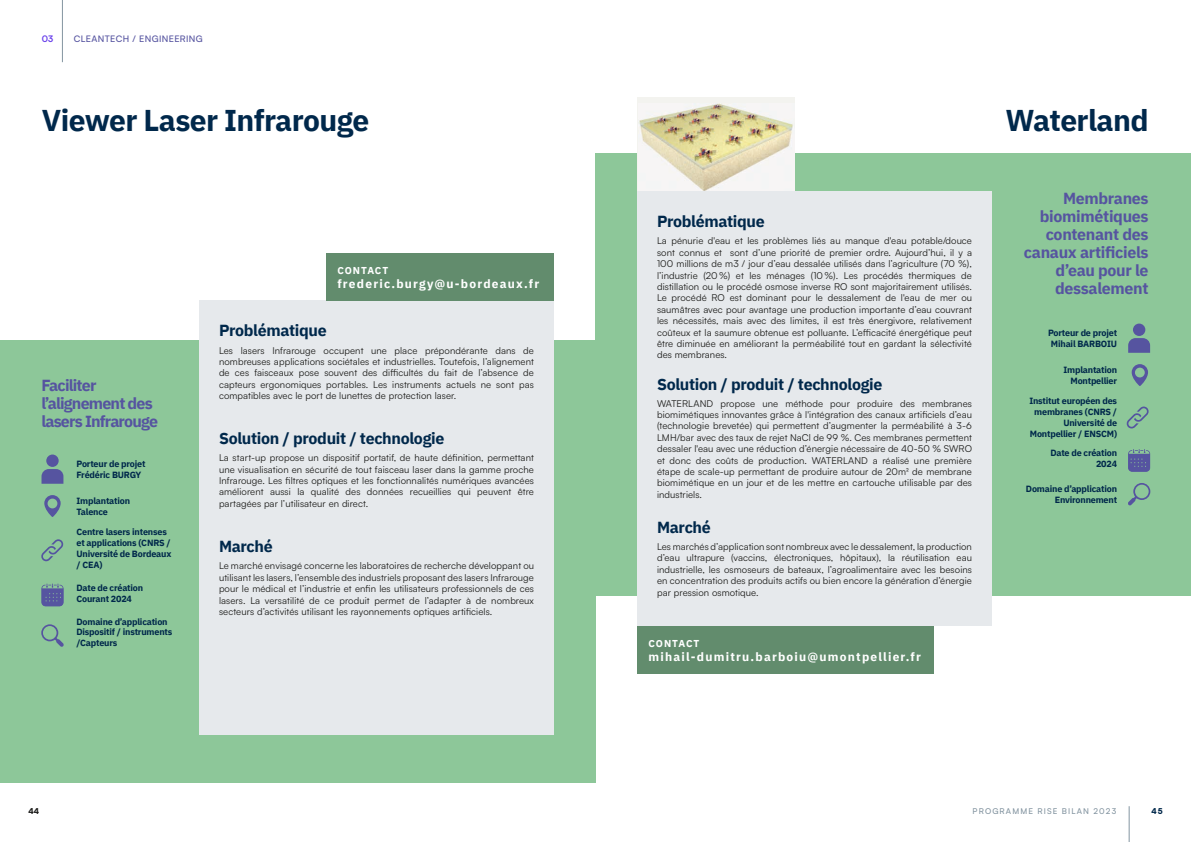
<style>
.page{position:relative;width:1191px;height:842px;background:#fff}
.page>*{position:absolute;margin:0;border:0;box-sizing:border-box;transform-origin:0 0}
.t1{font:700 30px "IBM Plex Sans";letter-spacing:-.02em;color:#00284b}
.t2{font:700 16px "IBM Plex Sans";letter-spacing:-.02em;color:#00284b}
.t3{font:700 16px/18px "IBM Plex Sans";letter-spacing:-.02em;color:#5654a0;text-align:right}
.t4{font:700 16px/18px "IBM Plex Sans";letter-spacing:-.05em;color:#5654a0}
.t5{font:700 12px "IBM Plex Sans";letter-spacing:.1em;color:#fff}
.t6{font:700 10px "IBM Plex Sans";letter-spacing:.095em;color:#fff}
.t7{font:9.5px/11.4px "Satoshi";letter-spacing:.01em;color:#1d1d1b;text-align:justify}
.t8{font:700 9px/10.8px "IBM Plex Sans";letter-spacing:-.02em;color:#00284b}
.t9{font:500 9px "Satoshi";letter-spacing:.04em;color:#5654a0}
.t10{font:700 9px "Satoshi";color:#6941eb}
.t11{font:500 8px "Satoshi";letter-spacing:.14em;color:#8495a1}
.t12{font:900 8px "Satoshi";color:#1d1d1b}
.t13{font:900 8px "Satoshi";color:#00284b}
</style>
<div class="page">
<div style="left:0;top:340px;width:595px;height:442px;background:#8dc799"></div>
<div style="left:595px;top:153px;width:596px;height:443px;background:#8dc799"></div>
<div style="left:637px;top:97px;width:157px;height:95px;background:#f3f3ef"></div>
<img style="left:638px;top:104px;width:156px;height:88px">
<div style="left:637px;top:192px;width:354px;height:434px;background:#e6e9ec"></div>
<div style="left:199px;top:301px;width:355px;height:434px;background:#e6e9ec"></div>
<svg style="left:41px;top:584px;width:22px;height:22px"></svg>
<svg style="left:44px;top:495px;width:17px;height:22px"></svg>
<div style="left:48px;top:499px;width:9px;height:9px;background:#8dc799;border-radius:50%"></div>
<div style="left:46px;top:454px;width:13px;height:13px;background:#5654a0;border-radius:50%"></div>
<svg style="left:42px;top:469px;width:21px;height:15px"></svg>
<svg style="left:41px;top:624px;width:23px;height:23px"></svg>
<svg style="left:41px;top:539px;width:23px;height:22px"></svg>
<svg style="left:1128px;top:449px;width:22px;height:23px"></svg>
<svg style="left:1131px;top:364px;width:17px;height:22px"></svg>
<div style="left:1135px;top:368px;width:9px;height:9px;background:#8dc799;border-radius:50%"></div>
<div style="left:1133px;top:324px;width:12px;height:12px;background:#5654a0;border-radius:50%"></div>
<svg style="left:1128px;top:338px;width:22px;height:15px"></svg>
<svg style="left:1128px;top:483px;width:22px;height:22px"></svg>
<svg style="left:1126px;top:407px;width:23px;height:21px"></svg>
<div style="left:637px;top:626px;width:297px;height:48px;background:#628c6d"></div>
<div style="left:326px;top:253px;width:228px;height:48px;background:#628c6d"></div>
<hr style="left:1128px;top:806px;width:1px;height:36px;background:#8495a1">
<hr style="left:62px;top:0;width:1px;height:62px;background:#8495a1">
<p class="t10" style="left:42px;top:32px;width:13px">03</p>
<p class="t9" style="left:74px;top:32px;width:130px">CLEANTECH / ENGINEERING</p>
<h1 class="t1" style="left:42px;top:97px;width:329px">Viewer Laser Infrarouge</h1>
<h2 class="t4" style="left:41px;top:375px;width:118px">Faciliter l’alignement des lasers Infrarouge</h2>
<p class="t8" style="left:76px;top:457px;width:71px">Porteur de projet<br>Frédéric BURGY</p>
<p class="t8" style="left:76px;top:494px;width:55px">Implantation<br>Talence</p>
<p class="t8" style="left:76px;top:526px;width:96px">Centre lasers intenses et applications (CNRS /<br>Université de Bordeaux / CEA)</p>
<p class="t8" style="left:76px;top:581px;width:68px">Date de création<br>Courant 2024</p>
<p class="t8" style="left:76px;top:615px;width:97px">Domaine d’application<br>Dispositif / instruments /Capteurs</p>
<p class="t6" style="left:337px;top:262px;width:52px">CONTACT</p>
<p class="t5" style="left:337px;top:274px;width:203px">frederic.burgy@u-bordeaux.fr</p>
<h2 class="t2" style="left:219px;top:318px;width:109px">Problématique</h2>
<p class="t7" style="left:219px;top:344px;width:316px">Les lasers Infrarouge occupent une place prépondérante dans de nombreuses applications sociétales et industrielles. Toutefois, l’alignement de ces faisceaux pose souvent des difficultés du fait de l’absence de capteurs ergonomiques portables. Les instruments actuels ne sont pas compatibles avec le port de lunettes de protection laser.</p>
<h2 class="t2" style="left:219px;top:426px;width:227px">Solution / produit / technologie</h2>
<p class="t7" style="left:219px;top:452px;width:316px">La start-up propose un dispositif portatif, de haute définition, permettant une visualisation en sécurité de tout faisceau laser dans la gamme proche Infrarouge. Les filtres optiques et les fonctionnalités numériques avancées améliorent aussi la qualité des données recueillies qui peuvent être partagées par l’utilisateur en direct.</p>
<h2 class="t2" style="left:219px;top:534px;width:55px">Marché</h2>
<p class="t7" style="left:219px;top:560px;width:316px">Le marché envisagé concerne les laboratoires de recherche développant ou utilisant les lasers, l’ensemble des industriels proposant des lasers Infrarouge pour le médical et l’industrie et enfin les utilisateurs professionnels de ces lasers. La versatilité de ce produit permet de l’adapter à de nombreux secteurs d’activités utilisant les rayonnements optiques artificiels.</p>
<h2 class="t2" style="left:657px;top:209px;width:109px">Problématique</h2>
<p class="t7" style="left:657px;top:235px;width:316px">La pénurie d'eau et les problèmes liés au manque d'eau potable/douce sont connus et sont d’une priorité de premier ordre. Aujourd’hui, il y a 100 millions de m3 / jour d’eau dessalée utilisés dans l’agriculture (70 %), l’industrie (20%) et les ménages (10%). Les procédés thermiques de distillation ou le procédé osmose inverse RO sont majoritairement utilisés.<br>Le procédé RO est dominant pour le dessalement de l'eau de mer ou saumâtres avec pour avantage une production importante d’eau couvrant les nécessités, mais avec des limites, il est très énergivore, relativement coûteux et la saumure obtenue est polluante. L’efficacité énergétique peut être diminuée en améliorant la perméabilité tout en gardant la sélectivité des membranes.</p>
<h2 class="t2" style="left:657px;top:371px;width:227px">Solution / produit / technologie</h2>
<p class="t7" style="left:657px;top:397px;width:316px">WATERLAND propose une méthode pour produire des membranes biomimétiques innovantes grâce à l'intégration des canaux artificiels d’eau (technologie brevetée) qui permettent d’augmenter la perméabilité à 3-6<br>LMH/bar avec des taux de rejet NaCl de 99 %. Ces membranes permettent dessaler l'eau avec une réduction d’énergie nécessaire de 40-50 % SWRO et donc des coûts de production. WATERLAND a réalisé une première étape de scale-up permettant de produire autour de 20m2 de membrane biomimétique en un jour et de les mettre en cartouche utilisable par des industriels.</p>
<h2 class="t2" style="left:657px;top:515px;width:55px">Marché</h2>
<p class="t7" style="left:657px;top:540px;width:316px">Les marchés d’application sont nombreux avec le dessalement, la production d’eau ultrapure (vaccins, électroniques, hôpitaux), la réutilisation eau industrielle, les osmoseurs de bateaux, l’agroalimentaire avec les besoins en concentration des produits actifs ou bien encore la génération d’énergie par pression osmotique.</p>
<p class="t6" style="left:648px;top:635px;width:52px">CONTACT</p>
<p class="t5" style="left:648px;top:647px;width:274px">mihail-dumitru.barboiu@umontpellier.fr</p>
<h1 class="t1" style="left:1005px;top:97px;width:145px">Waterland</h1>
<h2 class="t3" style="left:1024px;top:188px;width:126px">Membranes biomimétiques contenant des canaux artificiels d’eau pour le dessalement</h2>
<p class="t8" style="left:1048px;top:326px;width:71px;text-align:center">Porteur de projet<br>Mihail BARBOIU</p>
<p class="t8" style="left:1063px;top:363px;width:55px;text-align:right">Implantation<br>Montpellier</p>
<p class="t8" style="left:1029px;top:395px;width:89px;text-align:right">Institut européen des membranes (CNRS /<br>Université de<br>Montpellier / ENSCM)</p>
<p class="t8" style="left:1050px;top:447px;width:68px;text-align:right">Date de création<br>2024</p>
<p class="t8" style="left:1026px;top:482px;width:93px;text-align:right">Domaine d’application<br>Environnement</p>
<p class="t12" style="left:28px;top:805px;width:12px">44</p>
<p class="t11" style="left:972px;top:805px;width:145px">PROGRAMME RISE BILAN 2023</p>
<p class="t13" style="left:1151px;top:805px;width:13px">45</p>
</div>
